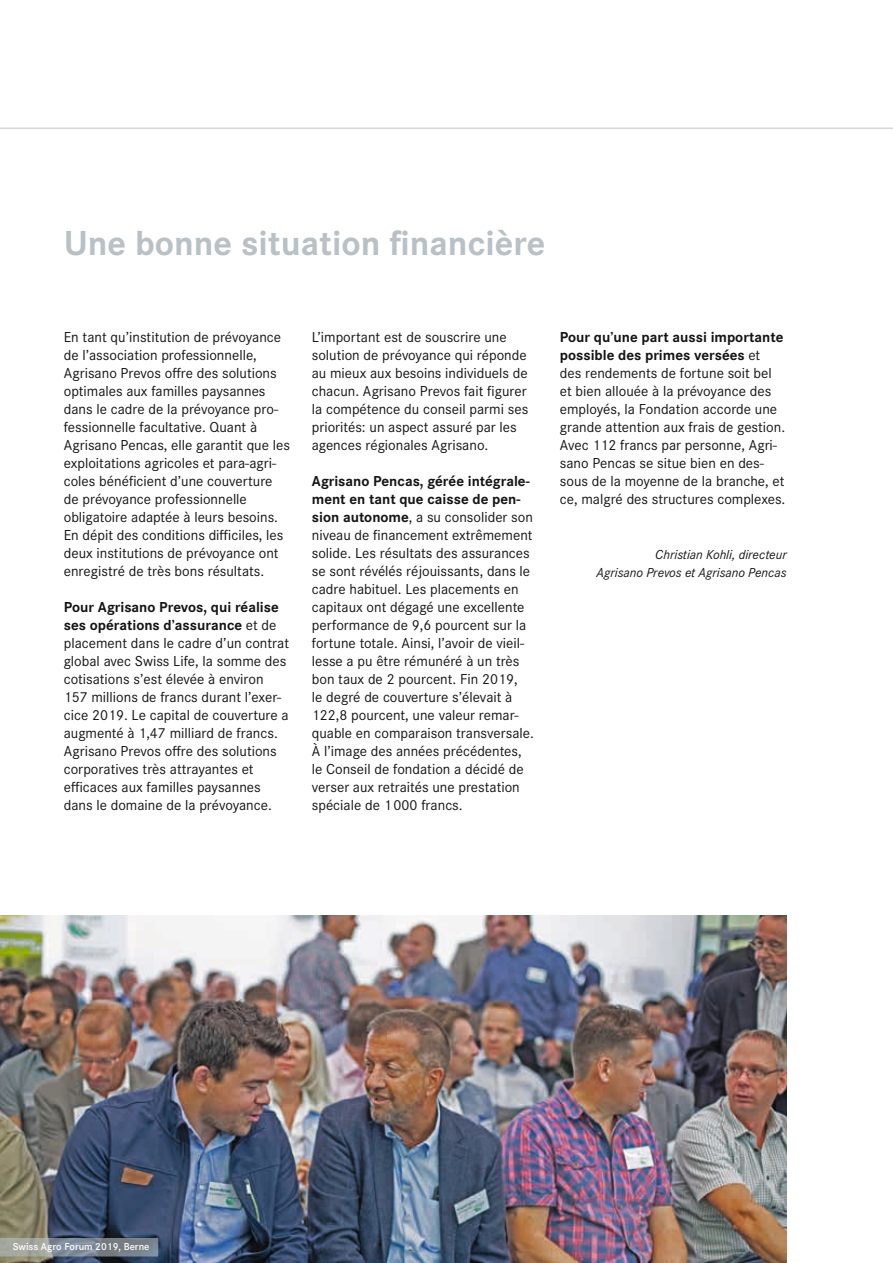
<style>
.page{position:relative;width:893px;height:1263px;background:#fff}
.page>*{position:absolute;margin:0;border:0;box-sizing:border-box;transform-origin:0 0}
.t1{font:700 36px "Corporate S";color:#b9c1c6}
.t2{font:15px/18px "Corporate S";color:#131413}
.t3{font:italic 13.5px/18px "Corporate S";color:#131413;text-align:right}
.t4{font:600 10.5px "Corporate S";color:#fff}
.s1{font-weight:700}
</style>
<div class="page">
<img style="left:0;top:916px;width:786px;height:347px">
<hr style="left:0;top:128px;width:893px;height:1px;background:#d2d7da">
<hr style="left:892px;top:326px;width:1px;height:44px;background:#b9c1c6">
<svg style="left:0;top:1238px;width:158px;height:18px;background:#889095"></svg>
<h1 class="t1" style="left:64px;top:222px;width:483px">Une bonne situation financière</h1>
<p class="t2" style="left:64px;top:328px;width:228px">En tant qu’institution de prévoyance de l’association professionnelle, Agrisano Prevos offre des solutions optimales aux familles paysannes dans le cadre de la prévoyance pro&shy;fessionnelle facultative. Quant à Agrisano Pencas, elle garantit que les exploitations agricoles et para-agri&shy;coles bénéficient d’une couverture de prévoyance professionnelle obligatoire adaptée à leurs besoins.<br>En dépit des conditions difficiles, les deux institutions de prévoyance ont enregistré de très bons résultats.</p>
<p class="t2" style="left:64px;top:598px;width:227px"><span class="s1">Pour Agrisano Prevos, qui réalise ses opérations d’assurance</span> et de placement dans le cadre d’un contrat global avec Swiss Life, la somme des cotisations s’est élevée à environ 157 millions de francs durant l’exer&shy;cice 2019. Le capital de couverture a augmenté à 1,47 milliard de francs.<br>Agrisano Prevos offre des solutions corporatives très attrayantes et efficaces aux familles paysannes dans le domaine de la prévoyance.</p>
<p class="t2" style="left:312px;top:328px;width:218px">L’important est de souscrire une solution de prévoyance qui réponde au mieux aux besoins individuels de chacun. Agrisano Prevos fait figurer la compétence du conseil parmi ses priorités: un aspect assuré par les agences régionales Agrisano.</p>
<p class="t2" style="left:312px;top:472px;width:224px"><span class="s1">Agrisano Pencas, gérée intégrale&shy;ment en tant que caisse de pen&shy;sion autonome</span>, a su consolider son niveau de financement extrêmement solide. Les résultats des assurances se sont révélés réjouissants, dans le cadre habituel. Les placements en capitaux ont dégagé une excellente performance de 9,6 pourcent sur la fortune totale. Ainsi, l’avoir de vieil&shy;lesse a pu être rémunéré à un très bon taux de 2 pourcent. Fin 2019,<br>le degré de couverture s’élevait à 122,8 pourcent, une valeur remar&shy;quable en comparaison transversale.<br>À l’image des années précédentes, le Conseil de fondation a décidé de verser aux retraités une prestation spéciale de 1000 francs.</p>
<p class="t2" style="left:560px;top:328px;width:227px"><span class="s1">Pour qu’une part aussi importante possible des primes versées</span> et des rendements de fortune soit bel et bien allouée à la prévoyance des employés, la Fondation accorde une grande attention aux frais de gestion.<br>Avec 112 francs par personne, Agri&shy;sano Pencas se situe bien en des&shy;sous de la moyenne de la branche, et ce, malgré des structures complexes.</p>
<p class="t3" style="left:597px;top:546px;width:192px">Christian Kohli, directeur<br>Agrisano Prevos et Agrisano Pencas</p>
<p class="t4" style="left:13px;top:1241px;width:138px">Swiss Agro Forum 2019, Berne</p>
</div>
